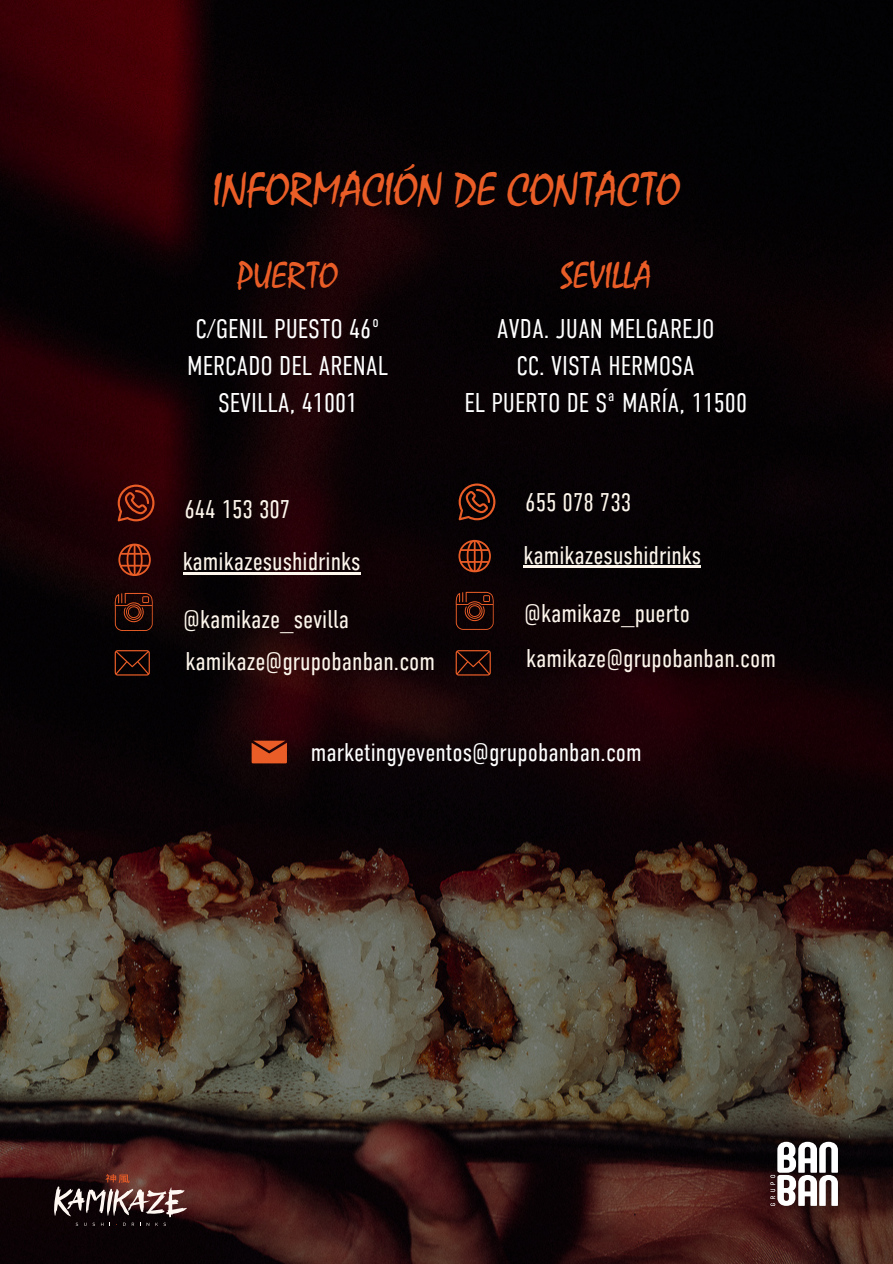
<style>
.page{position:relative;width:893px;height:1264px;background:#fff}
.page>*{position:absolute;margin:0;border:0;box-sizing:border-box;transform-origin:0 0}
.t1{font:45px "Mistral";color:#ea5d27}
.t2{font:35.7px "Mistral";color:#ea5d27}
.t3{font:300 27px/37.2px "DIN Condensed";color:#fff;text-align:center}
.t4{font:300 25.5px/52.7px "DIN Condensed";color:#fdf6ec}
.t5{font:300 25.5px "DIN Condensed";color:#fff}
</style>
<div class="page">
<img style="left:0;top:0;width:892px;height:1263px">
<svg style="left:54px;top:1174px;width:133px;height:51px;background:#5a413f"></svg>
<svg style="left:458px;top:540px;width:33px;height:32px"></svg>
<svg style="left:455px;top:592px;width:38px;height:38px"></svg>
<svg style="left:458px;top:483px;width:37px;height:37px"></svg>
<svg style="left:455px;top:650px;width:35px;height:25px"></svg>
<svg style="left:118px;top:543px;width:33px;height:33px"></svg>
<svg style="left:115px;top:593px;width:38px;height:38px"></svg>
<svg style="left:117px;top:484px;width:37px;height:37px"></svg>
<svg style="left:115px;top:650px;width:34px;height:25px"></svg>
<svg style="left:770px;top:1141px;width:67px;height:64px"></svg>
<svg style="left:251px;top:740px;width:35px;height:23px"></svg>
<hr style="left:183px;top:572px;width:177px;height:3px;background:#fdf6ec">
<hr style="left:523px;top:566px;width:178px;height:2px;background:#fdf6ec">
<h1 class="t1" style="left:213px;top:163px;width:469px">INFORMACIÓN DE CONTACTO</h1>
<h2 class="t2" style="left:237px;top:255px;width:102px">PUERTO</h2>
<h2 class="t2" style="left:560px;top:255px;width:93px">SEVILLA</h2>
<p class="t3" style="left:187px;top:310px;width:202px">C/GENIL PUESTO 46º<br>MERCADO DEL ARENAL<br>SEVILLA, 41001</p>
<p class="t4" style="left:183px;top:482px;width:179px">644 153 307 kamikazesushidrinks</p>
<p class="t4" style="left:183px;top:593px;width:168px">@kamikaze_sevilla</p>
<p class="t3" style="left:464px;top:310px;width:284px">AVDA. JUAN MELGAREJO<br>CC. VISTA HERMOSA<br>EL PUERTO DE Sª MARÍA, 11500</p>
<p class="t4" style="left:523px;top:476px;width:179px">655 078 733 kamikazesushidrinks</p>
<p class="t4" style="left:524px;top:586px;width:167px">@kamikaze_puerto</p>
<p class="t4" style="left:185px;top:635px;width:251px">kamikaze@grupobanban.com</p>
<p class="t4" style="left:526px;top:632px;width:251px">kamikaze@grupobanban.com</p>
<p class="t5" style="left:311px;top:737px;width:332px">marketingyeventos@grupobanban.com</p>
</div>
